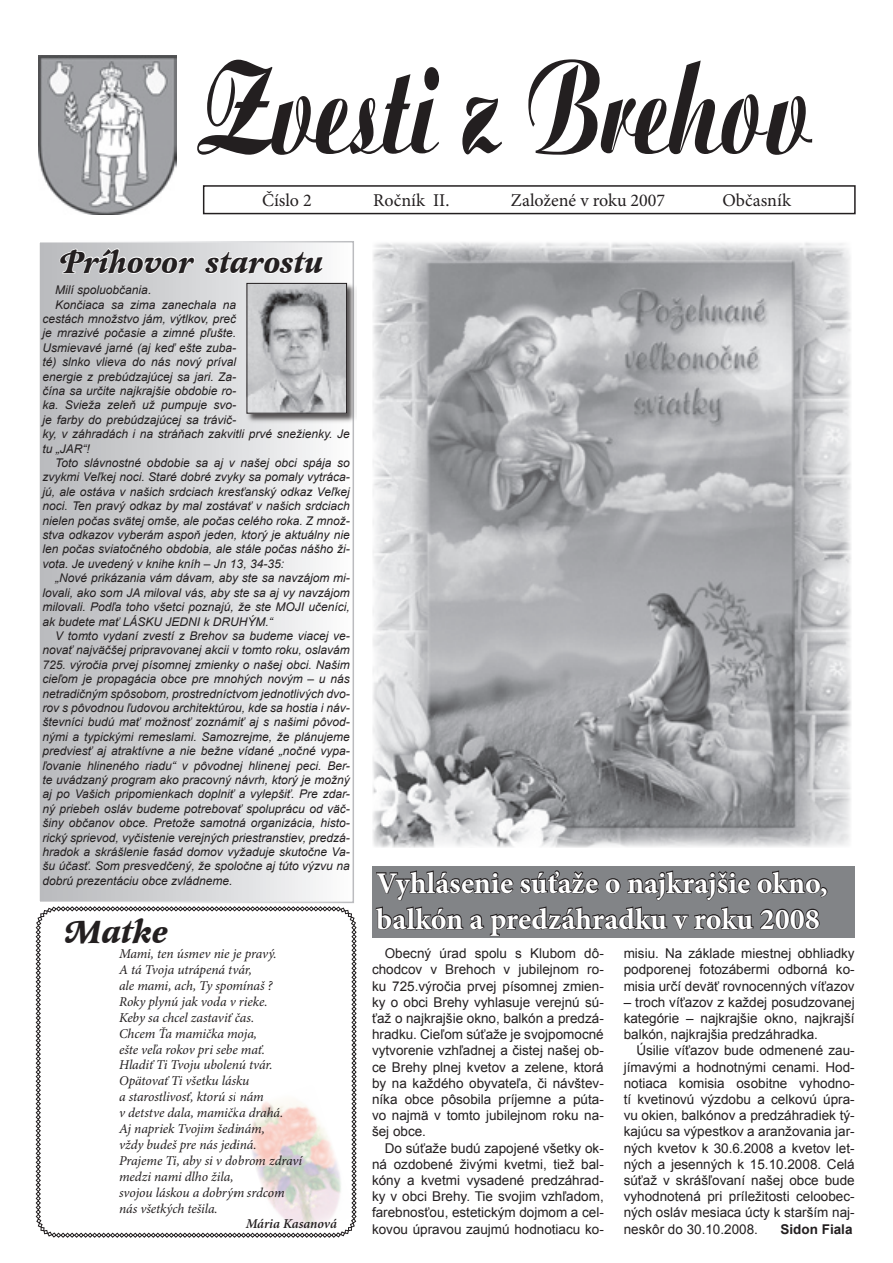
<style>
.page{position:relative;width:893px;height:1263px;background:#fff}
.page>*{position:absolute;margin:0;border:0;box-sizing:border-box;transform-origin:0 0}
.t1{font:138.3px "Aristocrat";color:#231f20;scale:.63 1}
.t2{font:italic 700 33px "Latienne Swash TEE";color:#231f20}
.t3{font:italic 700 31.5px "Latienne Swash TEE";color:#231f20}
.t4{font:700 30px/36px "Minion Pro";color:#fff}
.t5{font:18px "Minion Pro";color:#231f20}
.t6{font:13.5px/16.2px "Arial";color:#231f20;text-align:justify}
.t7{font:italic 13.5px/15.9px "Minion Pro";letter-spacing:-.01em;color:#231f20}
.t8{font:italic 600 13.5px "Minion Pro";letter-spacing:-.005em;color:#231f20}
.t9{font:700 13.5px "Arial";color:#231f20}
.t10{font:italic 12px "Arial";color:#231f20}
</style>
<div class="page">
<div style="left:203px;top:185px;width:653px;height:29px;border:2px solid #231f20"></div>
<img style="left:38px;top:55px;width:139px;height:159px">
<svg style="left:36px;top:906px;width:321px;height:332px"></svg>
<div style="left:39px;top:242px;width:314px;height:660px;background:linear-gradient(to right,#b6b7ba,#fafafb)"></div>
<svg style="left:59px;top:247px;width:137px;height:32px"></svg>
<svg style="left:204px;top:250px;width:121px;height:29px"></svg>
<div style="left:38px;top:241px;width:316px;height:662px;border:2px solid #fff"></div>
<div style="left:245px;top:282px;width:112px;height:141px;background:#231f20;opacity:.75"></div>
<img style="left:249px;top:285px;width:96px;height:126px">
<div style="left:247px;top:283px;width:100px;height:130px;border:1px solid #231f20"></div>
<img style="left:373px;top:242px;width:478px;height:605px">
<div style="left:372px;top:866px;width:483px;height:72px;background:#828487"></div>
<svg style="left:375px;top:870px;width:453px;height:67px"></svg>
<img style="left:236px;top:1083px;width:121px;height:155px">
<h1 class="t1" style="left:202px;top:31px;width:969px">Zvesti z Brehov</h1>
<h3 class="t5" style="left:262px;top:190px;width:51px">Číslo 2</h3>
<h3 class="t5" style="left:373px;top:190px;width:78px">Ročník II.</h3>
<h3 class="t5" style="left:511px;top:190px;width:156px">Založené v roku 2007</h3>
<h3 class="t5" style="left:722px;top:190px;width:70px">Občasník</h3>
<h3 class="t3" style="left:59px;top:241px;width:266px">Príhovor starostu</h3>
<p class="t10" style="left:55px;top:282px;width:98px">Milí spoluobčania.</p>
<p class="t10" style="left:55px;top:297px;width:183px">Končiaca sa zima zanechala na</p>
<p class="t10" style="left:43px;top:311px;width:195px">cestách množstvo jám, výtlkov, preč</p>
<p class="t10" style="left:43px;top:325px;width:195px">je mrazivé počasie a zimné pľušte.</p>
<p class="t10" style="left:43px;top:340px;width:195px">Usmievavé jarné (aj keď ešte zuba-</p>
<p class="t10" style="left:43px;top:354px;width:195px">té) slnko vlieva do nás nový príval</p>
<p class="t10" style="left:43px;top:369px;width:195px">energie z prebúdzajúcej sa jari. Za-</p>
<p class="t10" style="left:43px;top:383px;width:195px">čína sa určite najkrajšie obdobie ro-</p>
<p class="t10" style="left:43px;top:397px;width:195px">ka. Svieža zeleň už pumpuje svo-</p>
<p class="t10" style="left:43px;top:412px;width:195px">je farby do prebúdzajúcej sa trávič-</p>
<p class="t10" style="left:43px;top:426px;width:309px">ky, v záhradách i na stráňach zakvitli prvé snežienky. Je</p>
<p class="t10" style="left:43px;top:441px;width:49px">tu „JAR“!</p>
<p class="t10" style="left:55px;top:455px;width:296px">Toto slávnostné obdobie sa aj v našej obci spája so</p>
<p class="t10" style="left:43px;top:469px;width:309px">zvykmi Veľkej noci. Staré dobré zvyky sa pomaly vytráca-</p>
<p class="t10" style="left:43px;top:484px;width:309px">jú, ale ostáva v našich srdciach kresťanský odkaz Veľkej</p>
<p class="t10" style="left:43px;top:498px;width:309px">noci. Ten pravý odkaz by mal zostávať v našich srdciach</p>
<p class="t10" style="left:43px;top:513px;width:309px">nielen počas svätej omše, ale počas celého roka. Z množ-</p>
<p class="t10" style="left:43px;top:527px;width:309px">stva odkazov vyberám aspoň jeden, ktorý je aktuálny nie</p>
<p class="t10" style="left:43px;top:541px;width:309px">len počas sviatočného obdobia, ale stále počas nášho ži-</p>
<p class="t10" style="left:43px;top:556px;width:243px">vota. Je uvedený v knihe kníh – Jn 13, 34-35:</p>
<p class="t10" style="left:55px;top:570px;width:296px">„Nové prikázania vám dávam, aby ste sa navzájom mi-</p>
<p class="t10" style="left:43px;top:585px;width:309px">lovali, ako som JA miloval vás, aby ste sa aj vy navzájom</p>
<p class="t10" style="left:43px;top:599px;width:309px">milovali. Podľa toho všetci poznajú, že ste MOJI učeníci,</p>
<p class="t10" style="left:43px;top:613px;width:232px">ak budete mať LÁSKU JEDNI k DRUHÝM.“</p>
<p class="t10" style="left:55px;top:628px;width:296px">V tomto vydaní zvestí z Brehov sa budeme viacej ve-</p>
<p class="t10" style="left:43px;top:642px;width:309px">novať najväčšej pripravovanej akcii v tomto roku, oslavám</p>
<p class="t10" style="left:43px;top:657px;width:309px">725. výročia prvej písomnej zmienky o našej obci. Našim</p>
<p class="t10" style="left:43px;top:671px;width:309px">cieľom je propagácia obce pre mnohých novým – u nás</p>
<p class="t10" style="left:43px;top:685px;width:309px">netradičným spôsobom, prostredníctvom jednotlivých dvo-</p>
<p class="t10" style="left:43px;top:700px;width:309px">rov s pôvodnou ľudovou architektúrou, kde sa hostia i náv-</p>
<p class="t10" style="left:43px;top:714px;width:309px">števníci budú mať možnosť zoznámiť aj s našimi pôvod-</p>
<p class="t10" style="left:43px;top:729px;width:309px">nými a typickými remeslami. Samozrejme, že plánujeme</p>
<p class="t10" style="left:43px;top:743px;width:309px">predviesť aj atraktívne a nie bežne vídané „nočné vypa-</p>
<p class="t10" style="left:43px;top:757px;width:309px">ľovanie hlineného riadu“ v pôvodnej hlinenej peci. Ber-</p>
<p class="t10" style="left:43px;top:772px;width:309px">te uvádzaný program ako pracovný návrh, ktorý je možný</p>
<p class="t10" style="left:43px;top:786px;width:309px">aj po Vašich pripomienkach doplniť a vylepšiť. Pre zdar-</p>
<p class="t10" style="left:43px;top:801px;width:309px">ný priebeh osláv budeme potrebovať spoluprácu od väč-</p>
<p class="t10" style="left:43px;top:815px;width:309px">šiny občanov obce. Pretože samotná organizácia, histo-</p>
<p class="t10" style="left:43px;top:829px;width:309px">rický sprievod, vyčistenie verejných priestranstiev, predzá-</p>
<p class="t10" style="left:43px;top:844px;width:309px">hradok a skrášlenie fasád domov vyžaduje skutočne Va-</p>
<p class="t10" style="left:43px;top:858px;width:309px">šu účasť. Som presvedčený, že spoločne aj túto výzvu na</p>
<p class="t10" style="left:43px;top:873px;width:192px">dobrú prezentáciu obce zvládneme.</p>
<h2 class="t2" style="left:64px;top:910px;width:105px">Matke</h2>
<p class="t7" style="left:119px;top:946px;width:185px">Mami, ten úsmev nie je pravý.<br>A tá Tvoja utrápená tvár,<br>ale mami, ach, Ty spomínaš ?<br>Roky plynú jak voda v rieke.<br>Keby sa chcel zastaviť čas.<br>Chcem Ťa mamička moja,<br>ešte veľa rokov pri sebe mať.<br>Hladiť Ti Tvoju ubolenú tvár.<br>Opätovať Ti všetku lásku<br>a starostlivosť, ktorú si nám<br>v detstve dala, mamička drahá.<br>Aj napriek Tvojim šedinám,<br>vždy budeš pre nás jediná.<br>Prajeme Ti, aby si v dobrom zdraví medzi nami dlho žila,<br>svojou láskou a dobrým srdcom nás všetkých tešila.</p>
<p class="t8" style="left:246px;top:1216px;width:93px">Mária Kasanová</p>
<h3 class="t4" style="left:376px;top:866px;width:453px">Vyhlásenie súťaže o najkrajšie okno, balkón a predzáhradku v roku 2008</h3>
<p class="t6" style="left:372px;top:945px;width:233px;text-indent:13px">Obecný úrad spolu s Klubom dô&shy;chodcov v Brehoch v jubilejnom ro&shy;ku 725.výročia prvej písomnej zmien&shy;ky o obci Brehy vyhlasuje verejnú sú&shy;ťaž o najkrajšie okno, balkón a predzá&shy;hradku. Cieľom súťaže je svojpomocné vytvorenie vzhľadnej a čistej našej ob&shy;ce Brehy plnej kvetov a zelene, ktorá by na každého obyvateľa, či návštev&shy;níka obce pôsobila príjemne a púta&shy;vo najmä v tomto jubilejnom roku na&shy;šej obce.</p>
<p class="t6" style="left:372px;top:1140px;width:233px;text-indent:13px">Do súťaže budú zapojené všetky ok&shy;ná ozdobené živými kvetmi, tiež bal&shy;kóny a kvetmi vysadené predzáhrad&shy;ky v obci Brehy. Tie svojim vzhľadom, farebnosťou, estetickým dojmom a cel&shy;kovou úpravou zaujmú hodnotiacu ko-</p>
<p class="t6" style="left:624px;top:945px;width:233px">misiu. Na základe miestnej obhliadky podporenej fotozábermi odborná ko&shy;misia určí deväť rovnocenných víťazov</p>
<p class="t6" style="left:624px;top:994px;width:233px">– troch víťazov z každej posudzovanej kategórie – najkrajšie okno, najkrajší balkón, najkrajšia predzáhradka.</p>
<p class="t6" style="left:624px;top:1043px;width:233px;text-indent:13px">Úsilie víťazov bude odmenené zau&shy;jímavými a hodnotnými cenami. Hod&shy;notiaca komisia osobitne vyhodno&shy;tí kvetinovú výzdobu a celkovú úpra&shy;vu okien, balkónov a predzáhradiek tý&shy;kajúcu sa výpestkov a aranžovania jar&shy;ných kvetov k 30.6.2008 a kvetov let&shy;ných a jesenných k 15.10.2008. Celá súťaž v skrášľovaní našej obce bude vyhodnotená pri príležitosti celoobec&shy;ných osláv mesiaca úcty k starším naj&shy;neskôr do 30.10.2008.</p>
<p class="t9" style="left:780px;top:1220px;width:74px">Sidon Fiala</p>
</div>
